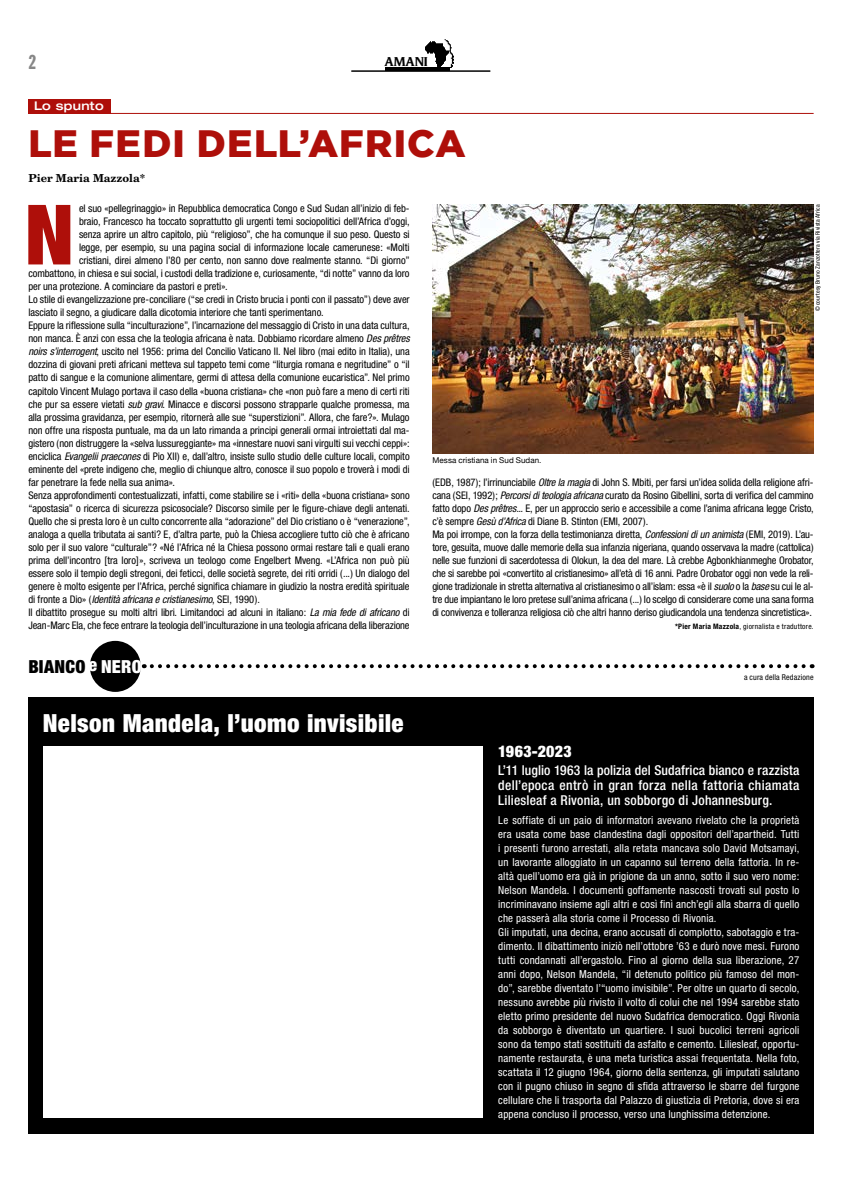
<style>
.page{position:relative;width:842px;height:1191px;background:#fff}
.page>*{position:absolute;margin:0;border:0;box-sizing:border-box;transform-origin:0 0}
.t1{font:900 condensed 83.3px "Helvetica Neue";color:#ae0f0a}
.t2{font:900 38px "Gotham";letter-spacing:.03em;color:#ae0f0a}
.t3{font:900 condensed 25px "Helvetica Neue";letter-spacing:.015em;color:#fff}
.t4{font:extra-condensed 20px "Franklin Gothic BT";color:#878787}
.t5{font:900 condensed 18px "Helvetica Neue";letter-spacing:.015em;color:#000}
.t6{font:900 condensed 16px "Helvetica Neue";letter-spacing:.015em;color:#fff}
.t7{font:italic 700 14px "Novarese";color:#000}
.t8{font:500 condensed 13.6px/15px "Helvetica Neue";letter-spacing:.015em;color:#fff;text-align:justify}
.t9{font:500 expanded 12px "Helvetica Neue";letter-spacing:.025em;color:#fff}
.t10{font:condensed 11px/14px "Helvetica Neue";letter-spacing:.015em;color:#fff}
.t11{font:700 11px "New Century Schlbk";color:#000}
.t12{font:condensed 10.5px/13px "Helvetica Neue";letter-spacing:-.01em;color:#000}
.t13{font:italic condensed 10.5px "Helvetica Neue";letter-spacing:-.01em;color:#000}
.t14{font:8px "Helvetica Neue";letter-spacing:.005em;color:#000}
.t15{font:condensed 8px "Helvetica Neue";letter-spacing:.015em;color:#000}
.t16{font:condensed 7.5px "Helvetica Neue";letter-spacing:.03em;color:#000}
.t17{font:condensed 6px "Helvetica Neue";letter-spacing:.02em;color:#000}
.s1{font-style:italic}
.s2{font-style:normal}
.s3{color:#fff}
.s4{font-weight:700}
</style>
<div class="page">
<hr style="left:351px;top:71px;width:139px;height:1px;background:#000">
<hr style="left:385px;top:67px;width:65px;height:4px;background:#000">
<img style="left:450px;top:44px;width:4px;height:24px">
<img style="left:425px;top:39px;width:25px;height:28px">
<div style="left:28px;top:697px;width:786px;height:437px;background:#000"></div>
<div style="left:28px;top:99px;width:83px;height:14px;background:#ae0f0a"></div>
<hr style="left:29px;top:113px;width:785px;height:1px;background:#ae0f0a">
<img style="left:432px;top:204px;width:382px;height:250px">
<svg style="left:152px;top:664px;width:661px;height:4px"></svg>
<div style="left:90px;top:641px;width:51px;height:51px;background:#000;border-radius:50%"></div>
<div style="left:43px;top:746px;width:439px;height:371px;background:#fff"></div>
<h3 class="t4" style="left:28px;top:51px;width:9px">2</h3>
<h3 class="t7" style="left:385px;top:53px;width:45px">AMANI</h3>
<p class="t9" style="left:34px;top:98px;width:71px">Lo spunto</p>
<h2 class="t2" style="left:29px;top:122px;width:439px">LE FEDI DELL’AFRICA</h2>
<p class="t11" style="left:28px;top:171px;width:118px">Pier Maria Mazzola*</p>
<h1 class="t1" style="left:25px;top:183px;width:51px">N</h1>
<p class="t12" style="left:79px;top:202px;width:332px">el suo «pellegrinaggio» in Repubblica democratica Congo e Sud Sudan all’inizio di feb-</p>
<p class="t12" style="left:79px;top:215px;width:332px">braio, Francesco ha toccato soprattutto gli urgenti temi sociopolitici dell’Africa d’oggi,</p>
<p class="t12" style="left:79px;top:228px;width:332px">senza aprire un altro capitolo, più “religioso”, che ha comunque il suo peso. Questo si</p>
<p class="t12" style="left:79px;top:241px;width:332px">legge, per esempio, su una pagina social di informazione locale camerunese: «Molti</p>
<p class="t12" style="left:79px;top:254px;width:332px">cristiani, direi almeno l’80 per cento, non sanno dove realmente stanno. “Di giorno”</p>
<p class="t12" style="left:28px;top:267px;width:383px">combattono, in chiesa e sui social, i custodi della tradizione e, curiosamente, “di notte” vanno da loro</p>
<p class="t12" style="left:28px;top:280px;width:201px">per una protezione. A cominciare da pastori e preti».</p>
<p class="t12" style="left:28px;top:293px;width:383px">Lo stile di evangelizzazione pre-conciliare (“se credi in Cristo brucia i ponti con il passato”) deve aver</p>
<p class="t12" style="left:28px;top:306px;width:297px">lasciato il segno, a giudicare dalla dicotomia interiore che tanti sperimentano.</p>
<p class="t12" style="left:28px;top:319px;width:383px">Eppure la riflessione sulla “inculturazione”, l’incarnazione del messaggio di Cristo in una data cultura,</p>
<p class="t12" style="left:28px;top:332px;width:383px">non manca. È anzi con essa che la teologia africana è nata. Dobbiamo ricordare almeno <span class="s1">Des prêtres</span></p>
<p class="t12" style="left:28px;top:345px;width:383px"><span class="s1">noirs s’interrogent</span>, uscito nel 1956: prima del Concilio Vaticano II. Nel libro (mai edito in Italia), una</p>
<p class="t12" style="left:28px;top:358px;width:383px">dozzina di giovani preti africani metteva sul tappeto temi come “liturgia romana e negritudine” o “il</p>
<p class="t12" style="left:28px;top:371px;width:383px">patto di sangue e la comunione alimentare, germi di attesa della comunione eucaristica”. Nel primo</p>
<p class="t12" style="left:28px;top:384px;width:383px">capitolo Vincent Mulago portava il caso della «buona cristiana» che «non può fare a meno di certi riti</p>
<p class="t12" style="left:28px;top:397px;width:383px">che pur sa essere vietati <span class="s1">sub gravi</span>. Minacce e discorsi possono strapparle qualche promessa, ma</p>
<p class="t12" style="left:28px;top:410px;width:383px">alla prossima gravidanza, per esempio, ritornerà alle sue “superstizioni”. Allora, che fare?». Mulago</p>
<p class="t12" style="left:28px;top:423px;width:383px">non offre una risposta puntuale, ma da un lato rimanda a principi generali ormai introiettati dal ma-</p>
<p class="t12" style="left:28px;top:436px;width:383px">gistero (non distruggere la «selva lussureggiante» ma «innestare nuovi sani virgulti sui vecchi ceppi»:</p>
<p class="t12" style="left:28px;top:449px;width:383px">enciclica <span class="s1">Evangelii praecones</span> di Pio XII) e, dall’altro, insiste sullo studio delle culture locali, compito</p>
<p class="t12" style="left:28px;top:462px;width:383px">eminente del «prete indigeno che, meglio di chiunque altro, conosce il suo popolo e troverà i modi di</p>
<p class="t12" style="left:28px;top:475px;width:148px">far penetrare la fede nella sua anima».</p>
<p class="t12" style="left:28px;top:488px;width:383px">Senza approfondimenti contestualizzati, infatti, come stabilire se i «riti» della «buona cristiana» sono</p>
<p class="t12" style="left:28px;top:501px;width:383px">“apostasia” o ricerca di sicurezza psicosociale? Discorso simile per le figure-chiave degli antenati.</p>
<p class="t12" style="left:28px;top:514px;width:383px">Quello che si presta loro è un culto concorrente alla “adorazione” del Dio cristiano o è “venerazione”,</p>
<p class="t12" style="left:28px;top:527px;width:383px">analoga a quella tributata ai santi? E, d’altra parte, può la Chiesa accogliere tutto ciò che è africano</p>
<p class="t12" style="left:28px;top:540px;width:383px">solo per il suo valore “culturale”? «Né l’Africa né la Chiesa possono ormai restare tali e quali erano</p>
<p class="t12" style="left:28px;top:553px;width:383px">prima dell’incontro [tra loro]», scriveva un teologo come Engelbert Mveng. «L’Africa non può più</p>
<p class="t12" style="left:28px;top:566px;width:383px">essere solo il tempio degli stregoni, dei feticci, delle società segrete, dei riti orridi (...) Un dialogo del</p>
<p class="t12" style="left:28px;top:579px;width:383px">genere è molto esigente per l’Africa, perché significa chiamare in giudizio la nostra eredità spirituale</p>
<p class="t13" style="left:28px;top:593px;width:233px"><span class="s2">di fronte a Dio» (</span>Identità africana e cristianesimo<span class="s2">, SEI, 1990).</span></p>
<p class="t12" style="left:28px;top:605px;width:383px">Il dibattito prosegue su molti altri libri. Limitandoci ad alcuni in italiano: <span class="s1">La mia fede di africano</span> di</p>
<p class="t12" style="left:28px;top:618px;width:383px">Jean-Marc Ela, che fece entrare la teologia dell’inculturazione in una teologia africana della liberazione</p>
<h3 class="t5" style="left:28px;top:655px;width:115px">BIANCO <span class="s3">e NERO</span></h3>
<h3 class="t3" style="left:43px;top:707px;width:362px">Nelson Mandela, l’uomo invisibile</h3>
<p class="t14" style="left:432px;top:455px;width:110px">Messa cristiana in Sud Sudan.</p>
<p class="t17" style="left:814px;top:311px;width:108px;rotate:-90deg">© courtesy Bruno Zanzottera via Rivista Africa</p>
<p class="t12" style="left:432px;top:475px;width:383px">(EDB, 1987); l’irrinunciabile <span class="s1">Oltre la magia</span> di John S. Mbiti, per farsi un’idea solida della religione afri&shy;cana (SEI, 1992); <span class="s1">Percorsi di teologia africana</span> curato da Rosino Gibellini, sorta di verifica del cammino fatto dopo <span class="s1">Des prêtres...</span> E, per un approccio serio e accessibile a come l’anima africana legge Cristo, c’è sempre <span class="s1">Gesù d’Africa</span> di Diane B. Stinton (EMI, 2007).<br>Ma poi irrompe, con la forza della testimonianza diretta, <span class="s1">Confessioni di un animista</span> (EMI, 2019). L’au&shy;tore, gesuita, muove dalle memorie della sua infanzia nigeriana, quando osservava la madre (cattolica) nelle sue funzioni di sacerdotessa di Olokun, la dea del mare. Là crebbe Agbonkhianmeghe Orobator, che si sarebbe poi «convertito al cristianesimo» all’età di 16 anni. Padre Orobator oggi non vede la reli&shy;gione tradizionale in stretta alternativa al cristianesimo o all’islam: essa «è il <span class="s1">suolo</span> o la <span class="s1">base</span> su cui le al&shy;tre due impiantano le loro pretese sull’anima africana (...) Io scelgo di considerare come una sana forma di convivenza e tolleranza religiosa ciò che altri hanno deriso giudicandola una tendenza sincretistica».</p>
<p class="t16" style="left:675px;top:621px;width:140px"><span class="s4">*Pier Maria Mazzola</span>, giornalista e traduttore.</p>
<p class="t15" style="left:744px;top:672px;width:71px">a cura della Redazione</p>
<h3 class="t6" style="left:498px;top:741px;width:75px">1963-2023</h3>
<p class="t8" style="left:498px;top:762px;width:303px">L’11 luglio 1963 la polizia del Sudafrica bianco e razzista dell’epoca entrò in gran forza nella fattoria chiamata Liliesleaf a Rivonia, un sobborgo di Johannesburg.</p>
<p class="t10" style="left:498px;top:813px;width:303px">Le soffiate di un paio di informatori avevano rivelato che la proprietà era usata come base clandestina dagli oppositori dell’apartheid. Tutti i presenti furono arrestati, alla retata mancava solo David Motsamayi, un lavorante alloggiato in un capanno sul terreno della fattoria. In re&shy;altà quell’uomo era già in prigione da un anno, sotto il suo vero nome:<br>Nelson Mandela. I documenti goffamente nascosti trovati sul posto lo incriminavano insieme agli altri e così finì anch’egli alla sbarra di quello che passerà alla storia come il Processo di Rivonia.<br>Gli imputati, una decina, erano accusati di complotto, sabotaggio e tra&shy;dimento. Il dibattimento iniziò nell’ottobre ’63 e durò nove mesi. Furono tutti condannati all’ergastolo. Fino al giorno della sua liberazione, 27 anni dopo, Nelson Mandela, “il detenuto politico più famoso del mon&shy;do”, sarebbe diventato l’“uomo invisibile”. Per oltre un quarto di secolo, nessuno avrebbe più rivisto il volto di colui che nel 1994 sarebbe stato eletto primo presidente del nuovo Sudafrica democratico. Oggi Rivonia da sobborgo è diventato un quartiere. I suoi bucolici terreni agricoli sono da tempo stati sostituiti da asfalto e cemento. Liliesleaf, opportu&shy;namente restaurata, è una meta turistica assai frequentata. Nella foto, scattata il 12 giugno 1964, giorno della sentenza, gli imputati salutano con il pugno chiuso in segno di sfida attraverso le sbarre del furgone cellulare che li trasporta dal Palazzo di giustizia di Pretoria, dove si era appena concluso il processo, verso una lunghissima detenzione.</p>
</div>
